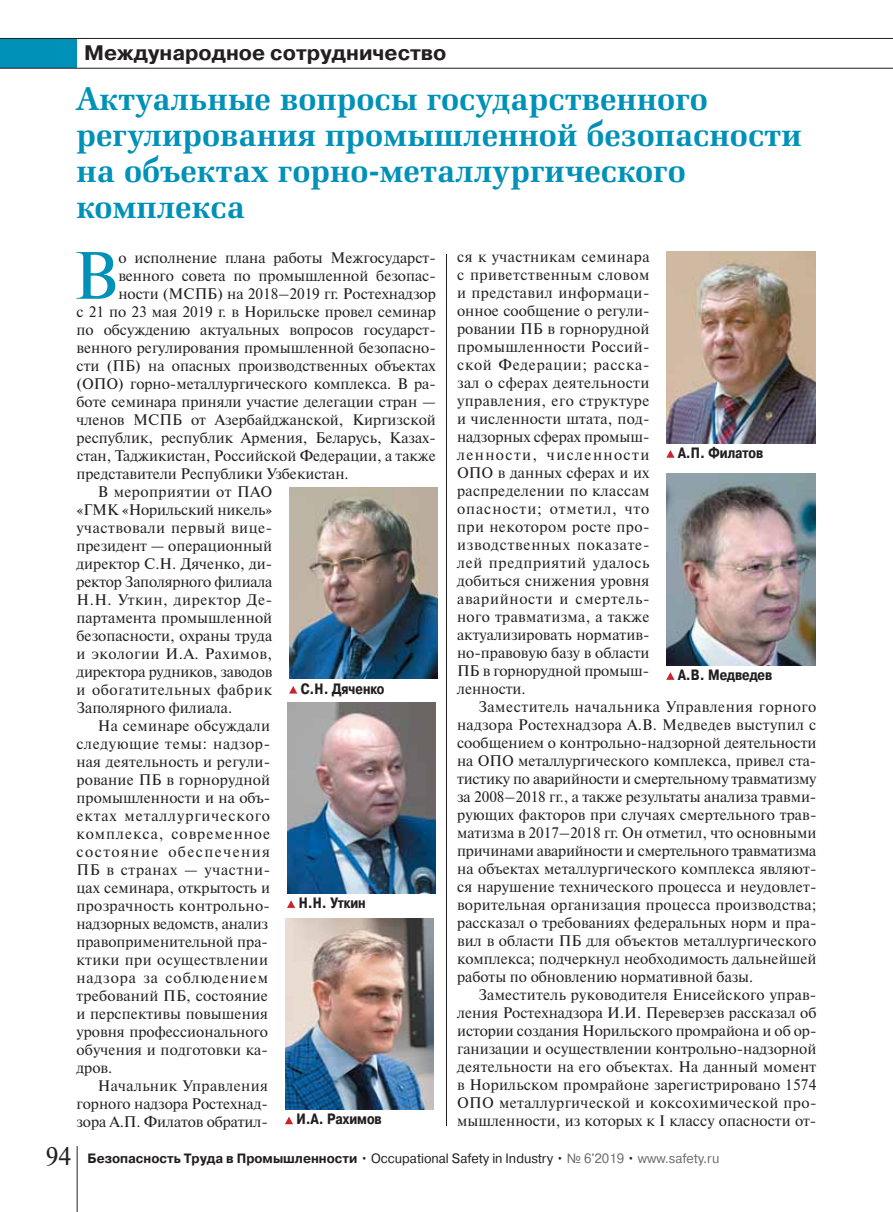
<style>
.page{position:relative;width:893px;height:1212px;background:#fff}
.page>*{position:absolute;margin:0;border:0;box-sizing:border-box;transform-origin:0 0}
.t1{font:66.75px "Newton C";color:#0091b8}
.t2{font:700 33px/36px "Zapf Elliptical 711 CBT";color:#0091b8}
.t3{font:25.5px "Newton C";color:#231f20}
.t4{font:700 21px "Pragmatica C";color:#231f20}
.t5{font:15.3px/18px "Newton C";color:#231f20;text-align:justify}
.t6{font:15.3px "Newton C";letter-spacing:.035em;color:#231f20}
.t7{font:15.3px "Newton C";letter-spacing:.06em;color:#231f20}
.t8{font:15.3px "Newton C";letter-spacing:.045em;color:#231f20}
.t9{font:15.3px "Newton C";letter-spacing:.025em;color:#231f20}
.t10{font:15.3px "Newton C";letter-spacing:.02em;color:#231f20}
.t11{font:15.3px "Newton C";letter-spacing:.04em;color:#231f20}
.t12{font:15.3px "Newton C";letter-spacing:.065em;color:#231f20}
.t13{font:15.3px "Newton C";letter-spacing:.09em;color:#231f20}
.t14{font:15.3px "Newton C";letter-spacing:.03em;color:#231f20}
.t15{font:700 15px "Pragmatica Cond C";color:#231f20}
.t16{font:700 13.5px "Pragmatica C";color:#231f20;scale:.95 1}
.s1{font-weight:400}
.s2{font-weight:400;color:#6d6e70}
</style>
<div class="page">
<hr style="left:77px;top:1146px;width:1px;height:66px;background:#231f20">
<div style="left:0;top:38px;width:77px;height:30px;background:#0091b8"></div>
<hr style="left:0;top:68px;width:893px;height:1px;background:#231f20">
<hr style="left:0;top:38px;width:893px;height:1px;background:#231f20">
<hr style="left:446px;top:85px;width:1px;height:1041px;background:#231f20">
<div style="left:434px;top:82px;width:24px;height:172px;background:#fff"></div>
<img style="left:289px;top:488px;width:149px;height:191px">
<svg style="left:289px;top:686px;width:8px;height:8px"></svg>
<img style="left:287px;top:702px;width:149px;height:191px">
<svg style="left:287px;top:900px;width:8px;height:8px"></svg>
<img style="left:285px;top:918px;width:149px;height:191px">
<svg style="left:285px;top:1116px;width:8px;height:8px"></svg>
<img style="left:666px;top:252px;width:149px;height:191px">
<svg style="left:666px;top:450px;width:9px;height:8px"></svg>
<img style="left:666px;top:474px;width:149px;height:191px">
<svg style="left:666px;top:672px;width:9px;height:8px"></svg>
<h3 class="t4" style="left:84px;top:45px;width:364px">Международное сотрудничество</h3>
<h2 class="t2" style="left:76px;top:82px;width:727px">Актуальные вопросы государственного регулирования промышленной безопасности на объектах горно-металлургического комплекса</h2>
<h1 class="t1" style="left:73px;top:251px;width:46px">В</h1>
<p class="t5" style="left:118px;top:250px;width:319px">о исполнение плана работы Межгосударст-</p>
<p class="t5" style="left:118px;top:268px;width:319px">венного совета по промышленной безопас-</p>
<p class="t5" style="left:118px;top:286px;width:319px">ности (МСПБ) на 2018–2019 гг. Ростехнадзор</p>
<p class="t5" style="left:77px;top:304px;width:361px">с 21 по 23 мая 2019 г. в Норильске провел семинар</p>
<p class="t5" style="left:77px;top:322px;width:361px">по обсуждению актуальных вопросов государст-</p>
<p class="t5" style="left:77px;top:340px;width:361px">венного регулирования промышленной безопасно-</p>
<p class="t5" style="left:77px;top:358px;width:361px">сти (ПБ) на опасных производственных объектах</p>
<p class="t5" style="left:77px;top:376px;width:361px">(ОПО) горно-металлургического комплекса. В ра-</p>
<p class="t5" style="left:77px;top:394px;width:361px">боте семинара приняли участие делегации стран —</p>
<p class="t5" style="left:77px;top:412px;width:361px">членов МСПБ от Азербайджанской, Киргизской</p>
<p class="t5" style="left:77px;top:430px;width:361px">республик, республик Армения, Беларусь, Казах-</p>
<p class="t5" style="left:77px;top:448px;width:361px">стан, Таджикистан, Российской Федерации, а также</p>
<p class="t5" style="left:77px;top:466px;width:274px">представители Республики Узбекистан.</p>
<p class="t14" style="left:98px;top:486px;width:176px">В мероприятии от ПАО</p>
<p class="t5" style="left:77px;top:502px;width:197px">«ГМК «Норильский никель»</p>
<p class="t6" style="left:77px;top:522px;width:197px">участвовали первый вице-</p>
<p class="t5" style="left:77px;top:538px;width:197px">президент — операционный</p>
<p class="t5" style="left:77px;top:556px;width:197px">директор С.Н. Дяченко, ди-</p>
<p class="t5" style="left:77px;top:574px;width:197px">ректор Заполярного филиала</p>
<p class="t6" style="left:77px;top:594px;width:197px">Н.Н. Уткин, директор Де-</p>
<p class="t5" style="left:77px;top:610px;width:197px">партамента промышленной</p>
<p class="t5" style="left:77px;top:628px;width:197px">безопасности, охраны труда</p>
<p class="t6" style="left:77px;top:648px;width:197px">и экологии И.А. Рахимов,</p>
<p class="t5" style="left:77px;top:664px;width:197px">директора рудников, заводов</p>
<p class="t8" style="left:77px;top:684px;width:197px">и обогатительных фабрик</p>
<p class="t5" style="left:77px;top:700px;width:157px">Заполярного филиала.</p>
<p class="t5" style="left:98px;top:718px;width:174px">На семинаре обсуждали</p>
<p class="t11" style="left:77px;top:738px;width:195px">следующие темы: надзор-</p>
<p class="t5" style="left:77px;top:754px;width:195px">ная деятельность и регули-</p>
<p class="t5" style="left:77px;top:772px;width:195px">рование ПБ в горнорудной</p>
<p class="t5" style="left:77px;top:790px;width:195px">промышленности и на объ-</p>
<p class="t7" style="left:77px;top:810px;width:195px">ектах металлургического</p>
<p class="t12" style="left:77px;top:828px;width:195px">комплекса, современное</p>
<p class="t13" style="left:77px;top:846px;width:195px">состояние обеспечения</p>
<p class="t8" style="left:77px;top:864px;width:195px">ПБ в странах — участни-</p>
<p class="t5" style="left:77px;top:880px;width:195px">цах семинара, открытость и</p>
<p class="t10" style="left:77px;top:900px;width:195px">прозрачность контрольно-</p>
<p class="t5" style="left:77px;top:916px;width:193px">надзорных ведомств, анализ</p>
<p class="t5" style="left:77px;top:934px;width:193px">правоприменительной пра-</p>
<p class="t9" style="left:77px;top:954px;width:193px">ктики при осуществлении</p>
<p class="t7" style="left:77px;top:972px;width:193px">надзора за соблюдением</p>
<p class="t5" style="left:77px;top:988px;width:193px">требований ПБ, состояние</p>
<p class="t5" style="left:77px;top:1006px;width:193px">и перспективы повышения</p>
<p class="t5" style="left:77px;top:1024px;width:193px">уровня профессионального</p>
<p class="t5" style="left:77px;top:1042px;width:193px">обучения и подготовки ка-</p>
<p class="t5" style="left:77px;top:1060px;width:37px">дров.</p>
<p class="t9" style="left:98px;top:1080px;width:172px">Начальник Управления</p>
<p class="t5" style="left:77px;top:1096px;width:193px">горного надзора Ростехнад-</p>
<p class="t5" style="left:77px;top:1114px;width:193px">зора А.П. Филатов обратил-</p>
<p class="t15" style="left:301px;top:683px;width:85px">С.Н. Дяченко</p>
<p class="t15" style="left:299px;top:897px;width:69px">Н.Н. Уткин</p>
<p class="t15" style="left:297px;top:1113px;width:87px">И.А. Рахимов</p>
<p class="t5" style="left:457px;top:249px;width:194px">ся к участникам семинара с приветственным словом и представил информаци&shy;онное сообщение о регули&shy;ровании ПБ в горнорудной промышленности Россий&shy;ской Федерации; расска&shy;зал о сферах деятельности управления, его структуре и численности штата, под&shy;надзорных сферах промыш&shy;ленности, численности ОПО в данных сферах и их распределении по классам опасности; отметил, что при некотором росте про&shy;изводственных показате&shy;лей предприятий удалось добиться снижения уровня аварийности и смертель&shy;ного травматизма, а также актуализировать норматив&shy;но-правовую базу в области ПБ в горнорудной промыш&shy;ленности.</p>
<p class="t5" style="left:457px;top:699px;width:361px;text-indent:21px">Заместитель начальника Управления горного надзора Ростехнадзора А.В. Медведев выступил с сообщением о контрольно-надзорной деятельности на ОПО металлургического комплекса, привел ста&shy;тистику по аварийности и смертельному травматизму за 2008–2018 гг., а также результаты анализа травми&shy;рующих факторов при случаях смертельного трав&shy;матизма в 2017–2018 гг. Он отметил, что основными причинами аварийности и смертельного травматизма на объектах металлургического комплекса являют&shy;ся нарушение технического процесса и неудовлет&shy;ворительная организация процесса производства; рассказал о требованиях федеральных норм и пра&shy;вил в области ПБ для объектов металлургического комплекса; подчеркнул необходимость дальнейшей работы по обновлению нормативной базы.</p>
<p class="t5" style="left:457px;top:987px;width:361px;text-indent:21px">Заместитель руководителя Енисейского управ&shy;ления Ростехнадзора И.И. Переверзев рассказал об истории создания Норильского промрайона и об ор&shy;ганизации и осуществлении контрольно-надзорной деятельности на его объектах. На данный момент в Норильском промрайоне зарегистрировано 1574<br>ОПО металлургической и коксохимической про&shy;мышленности, из которых к I классу опасности от-</p>
<p class="t15" style="left:678px;top:447px;width:87px">А.П. Филатов</p>
<p class="t15" style="left:678px;top:669px;width:96px">А.В. Медведев</p>
<h3 class="t3" style="left:46px;top:1146px;width:27px">94</h3>
<p class="t16" style="left:88px;top:1153px;width:666px">Безопасность Труда в Промышленности <span class="s1">• Occupational Safety in Industry •</span> <span class="s2">№ 6'2019</span> <span class="s1">•</span> <span class="s2">www.safety.ru</span></p>
</div>
